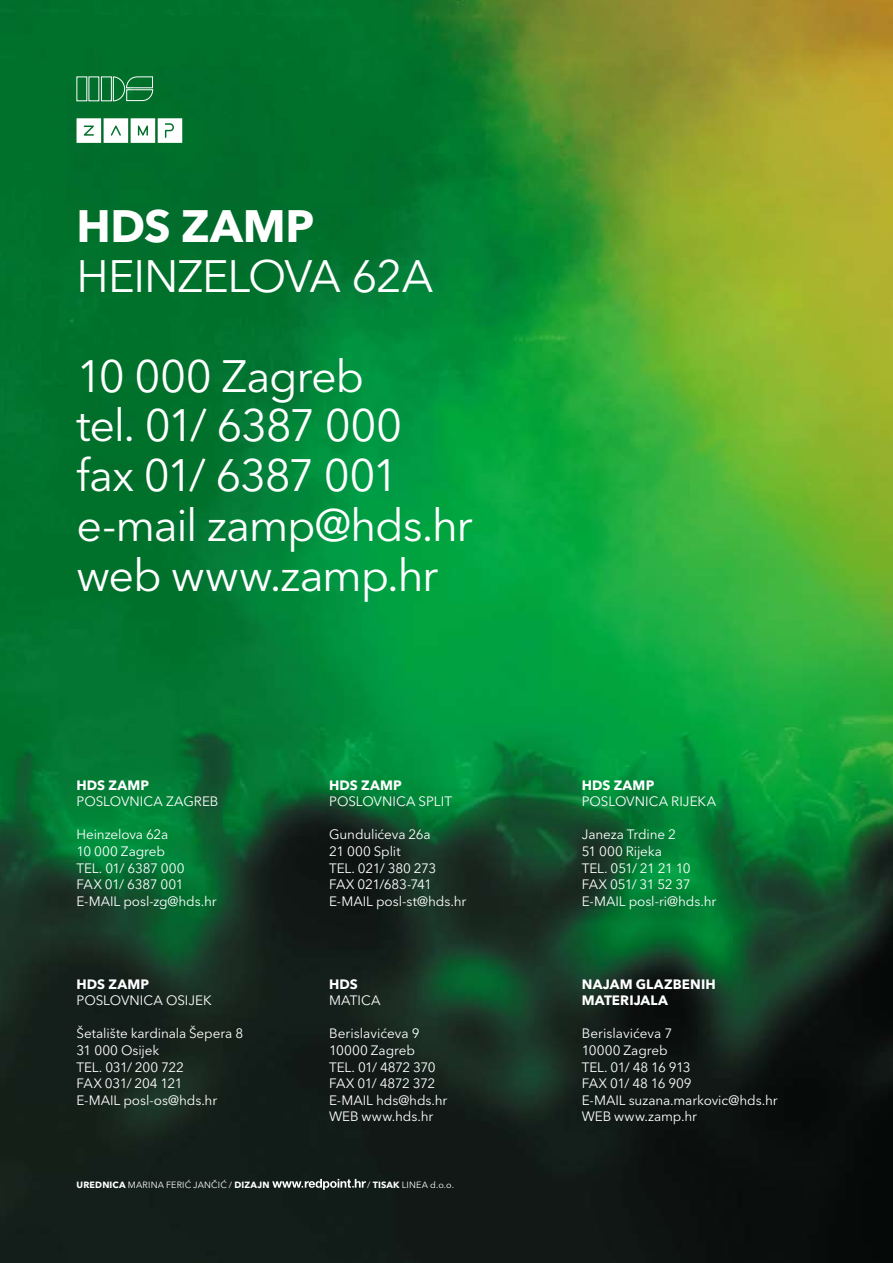
<style>
.page{position:relative;width:893px;height:1263px;background:#fff}
.page>*{position:absolute;margin:0;border:0;box-sizing:border-box;transform-origin:0 0}
.t1{font:45px/49.8px "Avenir Next LT Pro";letter-spacing:-.03em;color:#fff}
.t2{font:700 45px "Avenir Next LT Pro";letter-spacing:-.01em;color:#fff}
.t3{font:13.5px/16.6px "Avenir Next LT Pro";letter-spacing:-.01em;color:#fff}
.t4{font:700 13.5px "Avenir Next LT Pro";letter-spacing:.01em;color:#fff}
.t5{font:13.5px "Avenir Next LT Pro";letter-spacing:-.035em;color:#fff}
.t6{font:13.5px "Avenir Next LT Pro";letter-spacing:-.04em;color:#fff}
.t7{font:9px "Avenir Next LT Pro";letter-spacing:.01em;color:#fff}
.t8{font:700 9px "Avenir Next LT Pro";color:#fff}
.s1{font-weight:700}
.s2{font-weight:400}
</style>
<div class="page">
<img style="left:0;top:0;width:893px;height:1263px">
<svg style="left:76px;top:76px;width:77px;height:25px;background:#348c55"></svg>
<svg style="left:77px;top:118px;width:105px;height:25px"></svg>
<svg style="left:272px;top:1179px;width:94px;height:11px"></svg>
<h1 class="t2" style="left:77px;top:199px;width:239px">HDS ZAMP</h1>
<h1 class="t1" style="left:77px;top:251px;width:56px">Heinze</h1>
<h1 class="t1" style="left:228px;top:251px;width:52px">lova</h1>
<h1 class="t1" style="left:351px;top:251px;width:76px">62a</h1>
<h1 class="t1" style="left:77px;top:351px;width:398px">10 000 Zagreb<br>tel. 01/ 6387 000<br>fax 01/ 6387 001 e-mail zamp@hds.hr web www.zamp.hr</h1>
<p class="t4" style="left:77px;top:777px;width:74px">HDS ZAMP</p>
<p class="t3" style="left:77px;top:793px;width:43px">Pos lovnica</p>
<p class="t3" style="left:166px;top:793px;width:18px">Zagreb</p>
<p class="t3" style="left:77px;top:826px;width:110px">Heinzelova 62a<br>10 000 Zagreb tel. 01/ 6387 000 fax</p>
<p class="t3" style="left:105px;top:876px;width:80px">01/ 6387 001</p>
<p class="t3" style="left:77px;top:893px;width:21px">e-mai</p>
<p class="t3" style="left:114px;top:893px;width:105px">l posl-zg@hds.hr</p>
<p class="t4" style="left:77px;top:976px;width:74px">HDS ZAMP</p>
<p class="t3" style="left:77px;top:992px;width:43px">Pos lovnica</p>
<p class="t3" style="left:166px;top:992px;width:20px">Osijek</p>
<p class="t3" style="left:77px;top:1025px;width:168px">Šetalište kardinala Šepera 8<br>31 000 Osijek<br>tel. 031/ 200 722<br>fax</p>
<p class="t5" style="left:105px;top:1075px;width:79px">031/ 204 121</p>
<p class="t3" style="left:77px;top:1092px;width:21px">e-mai</p>
<p class="t3" style="left:114px;top:1092px;width:105px">l posl-os@hds.hr</p>
<p class="t4" style="left:329px;top:777px;width:74px">HDS ZAMP</p>
<p class="t3" style="left:329px;top:793px;width:43px">Pos lovnica</p>
<p class="t3" style="left:419px;top:793px;width:29px">Split</p>
<p class="t3" style="left:329px;top:826px;width:109px">Gundulićeva 26a<br>21 000 Split<br>tel. 021/ 380 273 fax</p>
<p class="t5" style="left:358px;top:876px;width:76px">021/683-741</p>
<p class="t3" style="left:329px;top:893px;width:21px">e-mai</p>
<p class="t3" style="left:366px;top:893px;width:102px">l posl-st@hds.hr</p>
<p class="t4" style="left:329px;top:976px;width:30px">HDS</p>
<p class="t3" style="left:329px;top:992px;width:21px">Matica</p>
<p class="t3" style="left:329px;top:1025px;width:108px">Berislavićeva 9<br>10000 Zagreb tel. 01/ 4872 370 fax</p>
<p class="t6" style="left:358px;top:1075px;width:79px">01/ 4872 372</p>
<p class="t3" style="left:329px;top:1092px;width:21px">e-mai</p>
<p class="t3" style="left:366px;top:1092px;width:83px">l hds@hds.hr</p>
<p class="t3" style="left:329px;top:1108px;width:11px">web</p>
<p class="t3" style="left:362px;top:1108px;width:73px">www.hds.hr</p>
<p class="t8" style="left:77px;top:1179px;width:8px">UREDNICA</p>
<p class="t7" style="left:128px;top:1179px;width:15px">Marina</p>
<p class="t7" style="left:166px;top:1179px;width:11px">Ferić</p>
<p class="t7" style="left:193px;top:1179px;width:55px">Jan čić / <span class="s1">DIZAJN</span></p>
<p class="t8" style="left:367px;top:1179px;width:18px"><span class="s2">/</span> TISAK</p>
<p class="t7" style="left:402px;top:1179px;width:7px">Linea</p>
<p class="t7" style="left:430px;top:1179px;width:25px">d.o.o.</p>
<p class="t4" style="left:582px;top:777px;width:74px">HDS ZAMP</p>
<p class="t3" style="left:582px;top:793px;width:43px">Pos lovnica</p>
<p class="t3" style="left:671px;top:793px;width:17px">Rijeka</p>
<p class="t3" style="left:582px;top:826px;width:110px">Janeza Trdine 2<br>51 000 Rijeka tel. 051/ 21 21 10 fax</p>
<p class="t3" style="left:610px;top:876px;width:82px">051/ 31 52 37</p>
<p class="t3" style="left:582px;top:893px;width:21px">e-mai</p>
<p class="t3" style="left:619px;top:893px;width:99px">l posl-ri@hds.hr</p>
<p class="t4" style="left:582px;top:975px;width:22px">NAJAM</p>
<p class="t4" style="left:636px;top:975px;width:10px">GLAZBENIH</p>
<p class="t4" style="left:582px;top:992px;width:10px">MATERIJALA</p>
<p class="t3" style="left:582px;top:1025px;width:110px">Berislavićeva 7<br>10000 Zagreb tel. 01/ 48 16 913 fax</p>
<p class="t3" style="left:610px;top:1075px;width:83px">01/ 48 16 909</p>
<p class="t3" style="left:582px;top:1091px;width:21px">e-mai</p>
<p class="t3" style="left:619px;top:1091px;width:160px">l suzana.markovic@hds.hr</p>
<p class="t3" style="left:582px;top:1108px;width:11px">web</p>
<p class="t3" style="left:614px;top:1108px;width:84px">www.zamp.hr</p>
</div>
